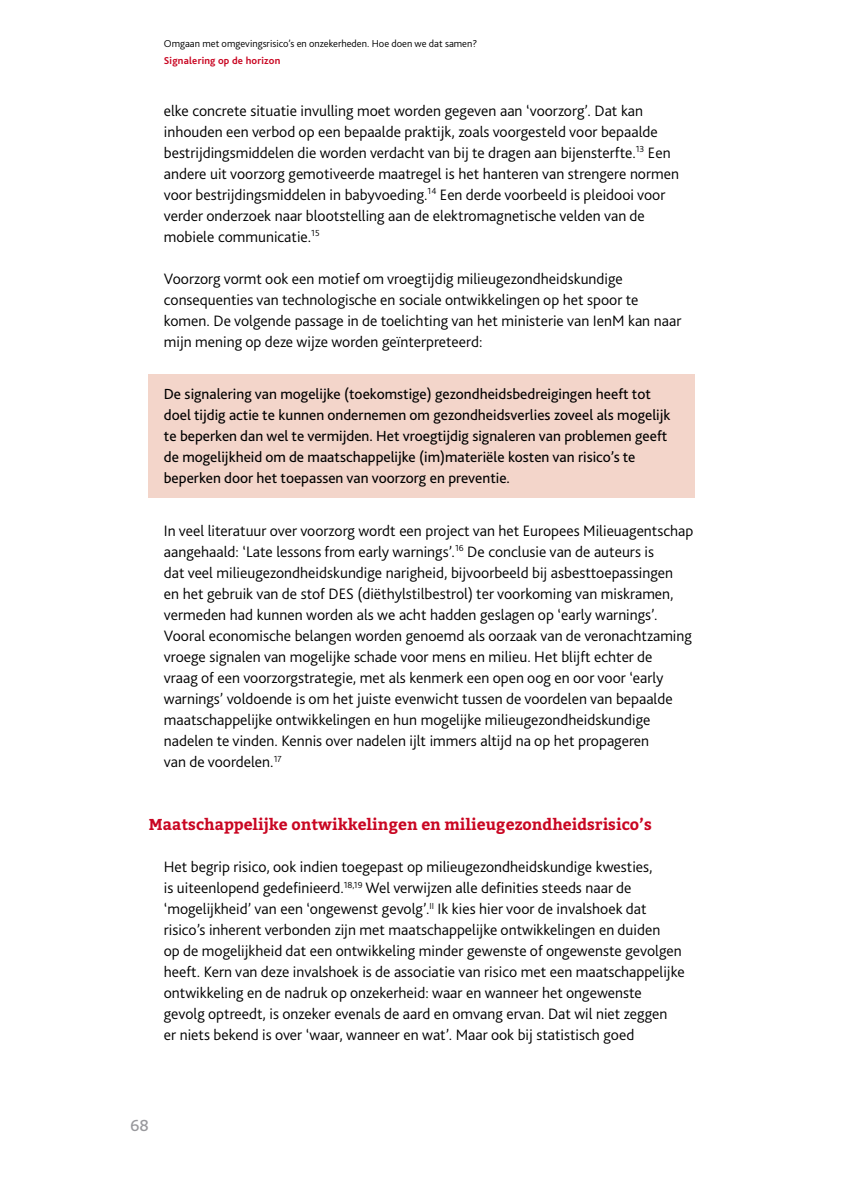
<style>
.page{position:relative;width:844px;height:1191px;background:#fff}
.page>*{position:absolute;margin:0;border:0;box-sizing:border-box;transform-origin:0 0}
.t1{font:300 15.75px/21px "Bliss 2";color:#000}
.t2{font:700 15.75px "Bitter";color:#c90622}
.t3{font:15.75px "Bitter";color:#98989c}
.t4{font:15.4px/21px "Bliss 2";color:#000}
.t5{font:300 10.5px "Bliss 2";color:#000}
.t6{font:700 10.5px "Bliss 2";letter-spacing:.02em;color:#c90622}
</style>
<div class="page">
<div style="left:149px;top:374px;width:545px;height:124px;background:#f3d5ca"></div>
<p class="t5" style="left:164px;top:37px;width:315px">Omgaan met omgevingsrisico’s en onzekerheden. Hoe doen we dat samen?</p>
<p class="t6" style="left:164px;top:54px;width:118px">Signalering op de horizon</p>
<p class="t1" style="left:164px;top:99px;width:516px">elke concrete situatie invulling moet worden gegeven aan ‘voorzorg’. Dat kan inhouden een verbod op een bepaalde praktijk, zoals voorgesteld voor bepaalde bestrijdingsmiddelen die worden verdacht van bij te dragen aan bijensterfte.<sup>13</sup> Een andere uit voorzorg gemotiveerde maatregel is het hanteren van strengere normen voor bestrijdingsmiddelen in babyvoeding.<sup>14</sup> Een derde voorbeeld is pleidooi voor verder onderzoek naar blootstelling aan de elektromagnetische velden van de mobiele communicatie.<sup>15</sup></p>
<p class="t1" style="left:164px;top:267px;width:519px">Voorzorg vormt ook een motief om vroegtijdig milieugezondheidskundige consequenties van technologische en sociale ontwikkelingen op het spoor te komen. De volgende passage in de toelichting van het ministerie van IenM kan naar mijn mening op deze wijze worden geïnterpreteerd:</p>
<p class="t4" style="left:164px;top:383px;width:508px">De signalering van mogelijke (toekomstige) gezondheidsbedreigingen heeft tot doel tijdig actie te kunnen ondernemen om gezondheidsverlies zoveel als mogelijk te beperken dan wel te vermijden. Het vroegtijdig signaleren van problemen geeft de mogelijkheid om de maatschappelijke (im)materiële kosten van risico’s te beperken door het toepassen van voorzorg en preventie.</p>
<p class="t1" style="left:164px;top:519px;width:531px">In veel literatuur over voorzorg wordt een project van het Europees Milieuagentschap aangehaald: ‘Late lessons from early warnings’.<sup>16</sup> De conclusie van de auteurs is<br>dat veel milieugezondheidskundige narigheid, bijvoorbeeld bij asbesttoepassingen<br>en het gebruik van de stof DES (diëthylstilbestrol) ter voorkoming van miskramen, vermeden had kunnen worden als we acht hadden geslagen op ‘early warnings’.<br>Vooral economische belangen worden genoemd als oorzaak van de veronachtzaming vroege signalen van mogelijke schade voor mens en milieu. Het blijft echter de<br>vraag of een voorzorgstrategie, met als kenmerk een open oog en oor voor ‘early warnings’ voldoende is om het juiste evenwicht tussen de voordelen van bepaalde maatschappelijke ontwikkelingen en hun mogelijke milieugezondheidskundige nadelen te vinden. Kennis over nadelen ijlt immers altijd na op het propageren<br>van de voordelen.<sup>17</sup></p>
<p class="t2" style="left:149px;top:814px;width:504px">Maatschappelijke ontwikkelingen en milieugezondheidsrisico’s</p>
<p class="t1" style="left:164px;top:855px;width:522px">Het begrip risico, ook indien toegepast op milieugezondheidskundige kwesties,<br>is uiteenlopend gedefinieerd.<sup>18,19</sup> Wel verwijzen alle definities steeds naar de ‘mogelijkheid’ van een ‘ongewenst gevolg’.<sup>II</sup> Ik kies hier voor de invalshoek dat risico’s inherent verbonden zijn met maatschappelijke ontwikkelingen en duiden<br>op de mogelijkheid dat een ontwikkeling minder gewenste of ongewenste gevolgen heeft. Kern van deze invalshoek is de associatie van risico met een maatschappelijke ontwikkeling en de nadruk op onzekerheid: waar en wanneer het ongewenste gevolg optreedt, is onzeker evenals de aard en omvang ervan. Dat wil niet zeggen<br>er niets bekend is over ‘waar, wanneer en wat’. Maar ook bij statistisch goed</p>
<p class="t3" style="left:130px;top:1116px;width:20px">68</p>
</div>
